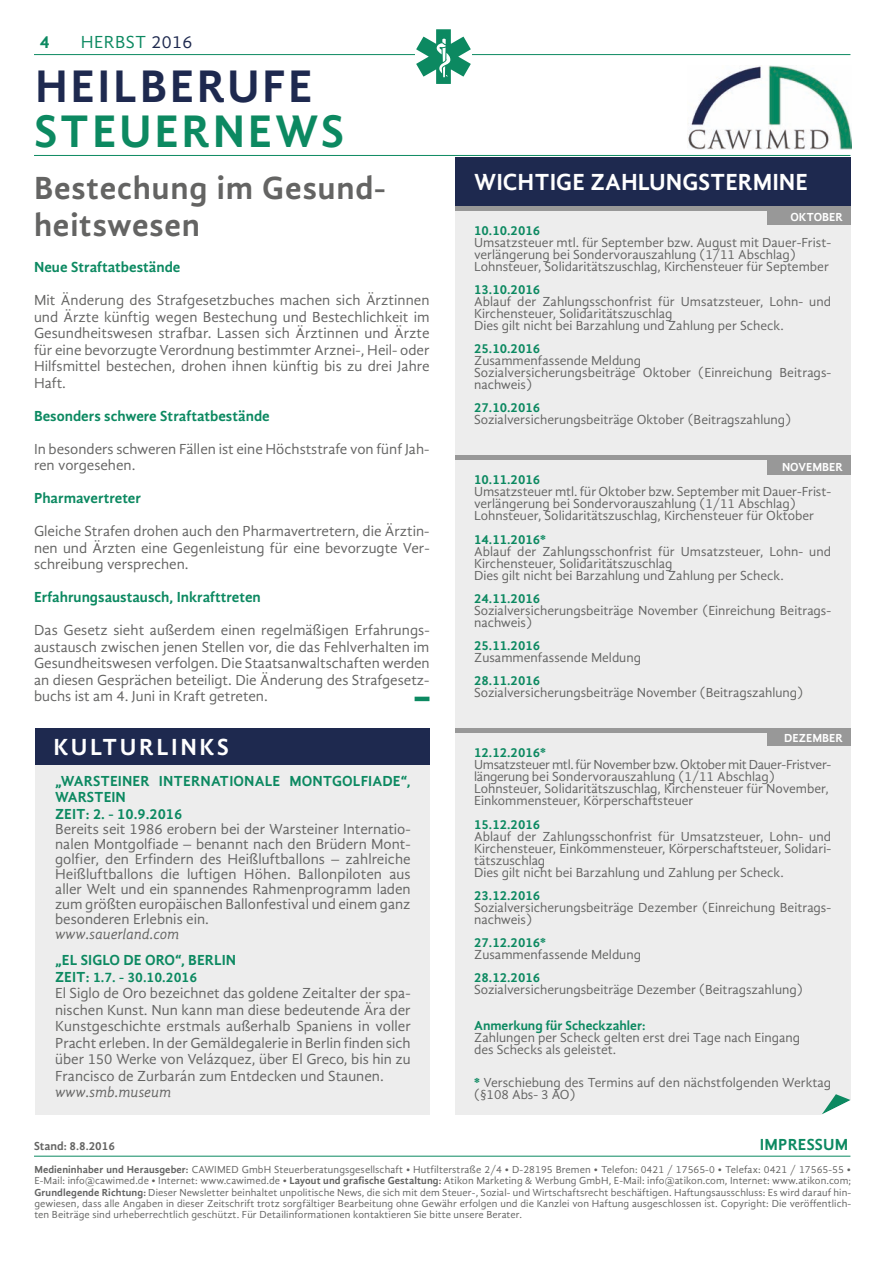
<style>
.page{position:relative;width:893px;height:1263px;background:#fff}
.page>*{position:absolute;margin:0;border:0;box-sizing:border-box;transform-origin:0 0}
.t1{font:700 46.95px "Gandhi Sans";letter-spacing:.055em;color:#1e294f}
.t2{font:700 46.95px "Gandhi Sans";letter-spacing:.055em;color:#0c8961}
.t3{font:700 33px/37.5px "Gandhi Sans";letter-spacing:.025em;color:#646463}
.t4{font:700 24px "Gandhi Sans";color:#fff}
.t5{font:700 24px "Gandhi Sans";letter-spacing:.105em;color:#fff}
.t6{font:18px "Gandhi Sans";letter-spacing:.025em;color:#0c8961}
.t7{font:700 18px "Gandhi Sans";color:#0c8961}
.t8{font:700 16.5px "Gandhi Sans";letter-spacing:.01em;color:#0c8961}
.t9{font:15px/16.5px "Gandhi Sans";color:#646463;text-align:justify}
.t10{font:700 15px/16.5px "Gandhi Sans";color:#0c8961}
.t11{font:italic 15px "Gandhi Sans";color:#646463}
.t12{font:700 14.25px "Gandhi Sans";color:#0c8961}
.t13{font:13.5px/12px "Gandhi Sans";color:#646463}
.t14{font:700 13.5px "Gandhi Sans";color:#0c8961}
.t15{font:700 12px "Gandhi Sans";color:#fff}
.t16{font:700 12px "Gandhi Sans";color:#646463}
.t17{font:10.5px/11.2px "Gandhi Sans";letter-spacing:.01em;color:#646463;text-align:justify}
.s1{color:#1e294f}
.s2{font-size:15px}
.s3{font-weight:700;color:#0c8961}
.s4{font-weight:700}
</style>
<div class="page">
<div style="left:455px;top:205px;width:395px;height:910px;background:#ededed"></div>
<hr style="left:455px;top:728px;width:395px;height:4px;background:#989898">
<div style="left:767px;top:728px;width:83px;height:18px;background:#989898"></div>
<div style="left:455px;top:157px;width:395px;height:49px;background:#1e294f"></div>
<svg style="left:822px;top:1094px;width:29px;height:21px"></svg>
<div style="left:455px;top:206px;width:395px;height:5px;background:#989898"></div>
<div style="left:35px;top:764px;width:394px;height:351px;background:#ededed"></div>
<div style="left:767px;top:208px;width:83px;height:17px;background:#989898"></div>
<div style="left:455px;top:455px;width:395px;height:5px;background:#989898"></div>
<div style="left:767px;top:457px;width:83px;height:17px;background:#989898"></div>
<hr style="left:415px;top:697px;width:14px;height:4px;background:#0c8961">
<div style="left:35px;top:728px;width:394px;height:36px;background:#1e294f"></div>
<hr style="left:34px;top:1156px;width:816px;height:1px;background:#0c8961">
<img style="left:687px;top:66px;width:164px;height:83px">
<hr style="left:34px;top:155px;width:816px;height:1px;background:#0c8961">
<hr style="left:34px;top:54px;width:816px;height:1px;background:#0c8961">
<div style="left:415px;top:50px;width:57px;height:13px;background:#fff"></div>
<svg style="left:416px;top:29px;width:55px;height:55px"></svg>
<h3 class="t7" style="left:40px;top:31px;width:11px">4</h3>
<h3 class="t6" style="left:81px;top:32px;width:113px">HERBST <span class="s1">2016</span></h3>
<h1 class="t1" style="left:35px;top:59px;width:279px">HEILBERUFE</h1>
<h1 class="t2" style="left:34px;top:104px;width:311px">STEUERNEWS</h1>
<h2 class="t3" style="left:34px;top:169px;width:353px">Bestechung im Gesund&shy;heitswesen</h2>
<p class="t10" style="left:34px;top:259px;width:148px">Neue Straftatbestände</p>
<p class="t9" style="left:34px;top:292px;width:397px">Mit Änderung des Strafgesetzbuches machen sich Ärztinnen und Ärzte künftig wegen Bestechung und Bestechlichkeit im Gesundheitswesen strafbar. Lassen sich Ärztinnen und Ärzte für eine bevorzugte Verordnung bestimmter Arznei-, Heil- oder Hilfsmittel bestechen, drohen ihnen künftig bis zu drei Jahre Haft.</p>
<p class="t10" style="left:34px;top:407px;width:237px">Besonders schwere Straftatbestände</p>
<p class="t9" style="left:34px;top:440px;width:397px">In besonders schweren Fällen ist eine Höchststrafe von fünf Jah&shy;ren vorgesehen.</p>
<p class="t10" style="left:34px;top:490px;width:109px">Pharmavertreter</p>
<p class="t9" style="left:34px;top:523px;width:397px">Gleiche Strafen drohen auch den Pharmavertretern, die Ärztin&shy;nen und Ärzten eine Gegenleistung für eine bevorzugte Ver&shy;schreibung versprechen.</p>
<p class="t10" style="left:34px;top:589px;width:228px">Erfahrungsaustausch, Inkrafttreten</p>
<p class="t9" style="left:34px;top:622px;width:397px">Das Gesetz sieht außerdem einen regelmäßigen Erfahrungs&shy;austausch zwischen jenen Stellen vor, die das Fehlverhalten im Gesundheitswesen verfolgen. Die Staatsanwaltschaften werden an diesen Gesprächen beteiligt. Die Änderung des Strafgesetz&shy;buchs ist am 4. Juni in Kraft getreten.</p>
<h3 class="t5" style="left:53px;top:733px;width:177px">KULTURLINKS</h3>
<p class="t10" style="left:55px;top:772px;width:357px">„WARSTEINER INTERNATIONALE MONTGOLFIADE“,<br>WARSTEIN<br>ZEIT: 2. - 10.9.2016</p>
<p class="t9" style="left:55px;top:821px;width:357px;line-height:15px">Bereits seit 1986 erobern bei der Warsteiner Internatio&shy;nalen Montgolfiade – benannt nach den Brüdern Mont&shy;golfier, den Erfindern des Heißluftballons – zahlreiche Heißluftballons die luftigen Höhen. Ballonpiloten aus aller Welt und ein spannendes Rahmenprogramm laden zum größten europäischen Ballonfestival und einem ganz besonderen Erlebnis ein.</p>
<p class="t11" style="left:55px;top:925px;width:126px">www.sauerland.com</p>
<p class="t10" style="left:55px;top:952px;width:183px">„EL SIGLO DE ORO“, BERLIN</p>
<p class="t12" style="left:55px;top:969px;width:144px"><span class="s2">ZEIT:</span> 1.7. - 30.10.2016</p>
<p class="t9" style="left:55px;top:985px;width:357px">El Siglo de Oro bezeichnet das goldene Zeitalter der spa&shy;nischen Kunst. Nun kann man diese bedeutende Ära der Kunstgeschichte erstmals außerhalb Spaniens in voller Pracht erleben. In der Gemäldegalerie in Berlin finden sich über 150 Werke von Velázquez, über El Greco, bis hin zu Francisco de Zurbarán zum Entdecken und Staunen.</p>
<p class="t11" style="left:55px;top:1084px;width:118px">www.smb.museum</p>
<h3 class="t4" style="left:474px;top:168px;width:335px">WICHTIGE ZAHLUNGSTERMINE</h3>
<p class="t15" style="left:790px;top:210px;width:54px">OKTOBER</p>
<p class="t14" style="left:474px;top:222px;width:68px">10.10.2016</p>
<p class="t13" style="left:474px;top:236px;width:358px">Umsatzsteuer mtl. für September bzw. August mit Dauer-Frist&shy;verlängerung bei Sondervorauszahlung (1/11 Abschlag)<br>Lohnsteuer, Solidaritätszuschlag, Kirchensteuer für September</p>
<p class="t14" style="left:474px;top:281px;width:68px">13.10.2016</p>
<p class="t13" style="left:474px;top:295px;width:358px">Ablauf der Zahlungsschonfrist für Umsatzsteuer, Lohn- und<br>Kirchensteuer, Solidaritätszuschlag<br>Dies gilt nicht bei Barzahlung und Zahlung per Scheck.</p>
<p class="t14" style="left:474px;top:341px;width:68px">25.10.2016</p>
<p class="t13" style="left:474px;top:355px;width:359px">Zusammenfassende Meldung<br>Sozialversicherungsbeiträge Oktober (Einreichung Beitrags&shy;nachweis)</p>
<p class="t14" style="left:474px;top:400px;width:68px">27.10.2016</p>
<p class="t13" style="left:474px;top:414px;width:319px">Sozialversicherungsbeiträge Oktober (Beitragszahlung)</p>
<p class="t15" style="left:782px;top:459px;width:62px">NOVEMBER</p>
<p class="t14" style="left:474px;top:472px;width:68px">10.11.2016</p>
<p class="t13" style="left:474px;top:486px;width:358px">Umsatzsteuer mtl. für Oktober bzw. September mit Dauer-Frist&shy;verlängerung bei Sondervorauszahlung (1/11 Abschlag)<br>Lohnsteuer, Solidaritätszuschlag, Kirchensteuer für Oktober</p>
<p class="t14" style="left:474px;top:531px;width:73px">14.11.2016*</p>
<p class="t13" style="left:474px;top:545px;width:358px">Ablauf der Zahlungsschonfrist für Umsatzsteuer, Lohn- und<br>Kirchensteuer, Solidaritätszuschlag<br>Dies gilt nicht bei Barzahlung und Zahlung per Scheck.</p>
<p class="t14" style="left:474px;top:590px;width:68px">24.11.2016</p>
<p class="t13" style="left:474px;top:604px;width:358px">Sozialversicherungsbeiträge November (Einreichung Beitrags&shy;nachweis)</p>
<p class="t14" style="left:474px;top:638px;width:68px">25.11.2016</p>
<p class="t13" style="left:474px;top:652px;width:168px">Zusammenfassende Meldung</p>
<p class="t14" style="left:474px;top:673px;width:68px">28.11.2016</p>
<p class="t13" style="left:474px;top:687px;width:331px">Sozialversicherungsbeiträge November (Beitragszahlung)</p>
<p class="t15" style="left:784px;top:731px;width:60px">DEZEMBER</p>
<p class="t14" style="left:474px;top:744px;width:73px">12.12.2016*</p>
<p class="t13" style="left:474px;top:758px;width:359px">Umsatzsteuer mtl. für November bzw. Oktober mit Dauer-Fristver&shy;längerung bei Sondervorauszahlung (1/11 Abschlag)<br>Lohnsteuer, Solidaritätszuschlag, Kirchensteuer für November, Einkommensteuer, Körperschaftsteuer</p>
<p class="t14" style="left:474px;top:816px;width:68px">15.12.2016</p>
<p class="t13" style="left:474px;top:830px;width:358px">Ablauf der Zahlungsschonfrist für Umsatzsteuer, Lohn- und Kirchensteuer, Einkommensteuer, Körperschaftsteuer, Solidari&shy;tätszuschlag<br>Dies gilt nicht bei Barzahlung und Zahlung per Scheck.</p>
<p class="t14" style="left:474px;top:887px;width:68px">23.12.2016</p>
<p class="t13" style="left:474px;top:901px;width:358px">Sozialversicherungsbeiträge Dezember (Einreichung Beitrags&shy;nachweis)</p>
<p class="t14" style="left:474px;top:935px;width:73px">27.12.2016*</p>
<p class="t13" style="left:474px;top:949px;width:168px">Zusammenfassende Meldung</p>
<p class="t14" style="left:474px;top:970px;width:68px">28.12.2016</p>
<p class="t13" style="left:474px;top:984px;width:330px">Sozialversicherungsbeiträge Dezember (Beitragszahlung)</p>
<p class="t14" style="left:474px;top:1018px;width:173px">Anmerkung für Scheckzahler:</p>
<p class="t13" style="left:474px;top:1032px;width:328px">Zahlungen per Scheck gelten erst drei Tage nach Eingang des Schecks als geleistet.</p>
<p class="t13" style="left:474px;top:1077px;width:358px"><span class="s3">*</span> Verschiebung des Termins auf den nächstfolgenden Werktag (§108 Abs- 3 AO)</p>
<p class="t8" style="left:760px;top:1135px;width:90px">IMPRESSUM</p>
<p class="t17" style="left:34px;top:1164px;width:818px"><span class="s4">Medieninhaber und Herausgeber:</span> CAWIMED GmbH Steuerberatungsgesellschaft • Hutfilterstraße 2/4 • D-28195 Bremen • Telefon: 0421 / 17565-0 • Telefax: 0421 / 17565-55 • E-Mail: info@cawimed.de • Internet: www.cawimed.de • <span class="s4">Layout und grafische Gestaltung:</span> Atikon Marketing &amp; Werbung GmbH, E-Mail: info@atikon.com, Internet: www.atikon.com; <span class="s4">Grundlegende Richtung:</span> Dieser Newsletter beinhaltet unpolitische News, die sich mit dem Steuer-, Sozial- und Wirtschaftsrecht beschäftigen. Haftungsausschluss: Es wird darauf hin&shy;gewiesen, dass alle Angaben in dieser Zeitschrift trotz sorgfältiger Bearbeitung ohne Gewähr erfolgen und die Kanzlei von Haftung ausgeschlossen ist. Copyright: Die veröffentlich&shy;ten Beiträge sind urheberrechtlich geschützt. Für Detailinformationen kontaktieren Sie bitte unsere Berater.</p>
<p class="t16" style="left:34px;top:1139px;width:83px">Stand: 8.8.2016</p>
</div>
